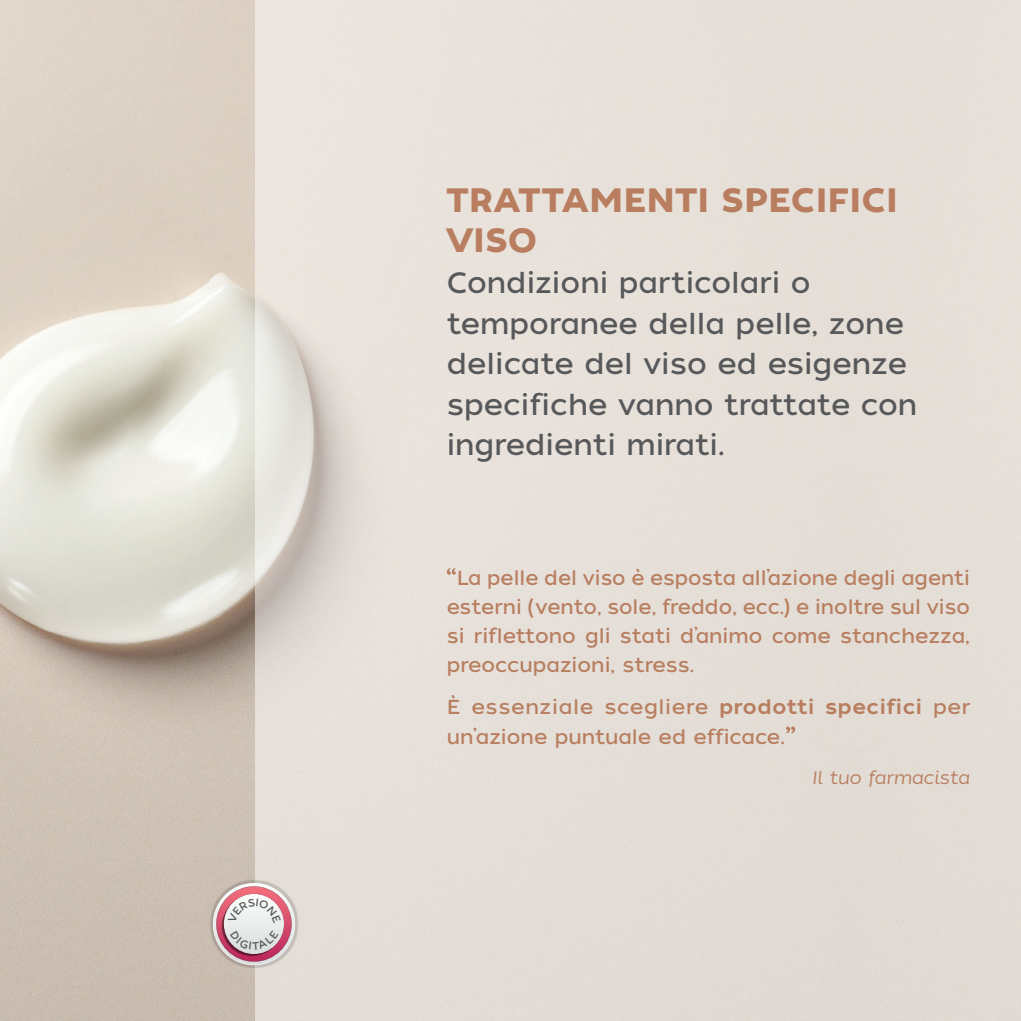
<style>
.page{position:relative;width:1021px;height:1021px;background:#fff}
.page>*{position:absolute;margin:0;border:0;box-sizing:border-box;transform-origin:0 0}
.t1{font:51.75px "Tide Sans 200 Lil Mondo";color:#b87e5f}
.t2{font:33.75px/40.5px "Tide Sans 600 Bunny";letter-spacing:.02em;color:#b87e5f}
.t3{font:29.25px/40.5px "Tide Sans 400 Lil Dude";color:#57585a}
.t4{font:20.25px/29.2px "Tide Sans 400 Lil Dude";color:#b87e5f;text-align:justify}
.t5{font:italic 18px "Tide Sans 300 Lil Kahuna";letter-spacing:-.02em;color:#b87e5f}
.s1{font-family:"Tide Sans 500 Dudette"}
</style>
<div class="page">
<div style="left:254px;top:0;width:766px;height:1020px;background:#e5dfd8"></div>
<img style="left:0;top:0;width:254px;height:1020px">
<svg style="left:213px;top:883px;width:81px;height:81px"></svg>
<svg style="left:216px;top:886px;width:76px;height:75px"></svg>
<h2 class="t2" style="left:447px;top:181px;width:452px">TRATTAMENTI SPECIFICI<br>VISO</h2>
<h3 class="t3" style="left:446px;top:263px;width:472px">Condizioni particolari o temporanee della pelle, zone delicate del viso ed esigenze specifiche vanno trattate con ingredienti mirati.</h3>
<h1 class="t1" style="left:446px;top:556px;width:12px">“</h1>
<p class="t4" style="left:446px;top:563px;width:525px;text-indent:10px">La pelle del viso è esposta all’azione degli agenti esterni (vento, sole, freddo, ecc.) e inoltre sul viso si riflettono gli stati d’animo come stanchezza, preoccupazioni, stress.</p>
<p class="t4" style="left:446px;top:693px;width:525px">È essenziale scegliere <span class="s1">prodotti specifici</span> per un’azione puntuale ed efficace.</p>
<h1 class="t1" style="left:785px;top:715px;width:12px">”</h1>
<p class="t5" style="left:811px;top:766px;width:159px">Il tuo farmacista</p>
</div>
